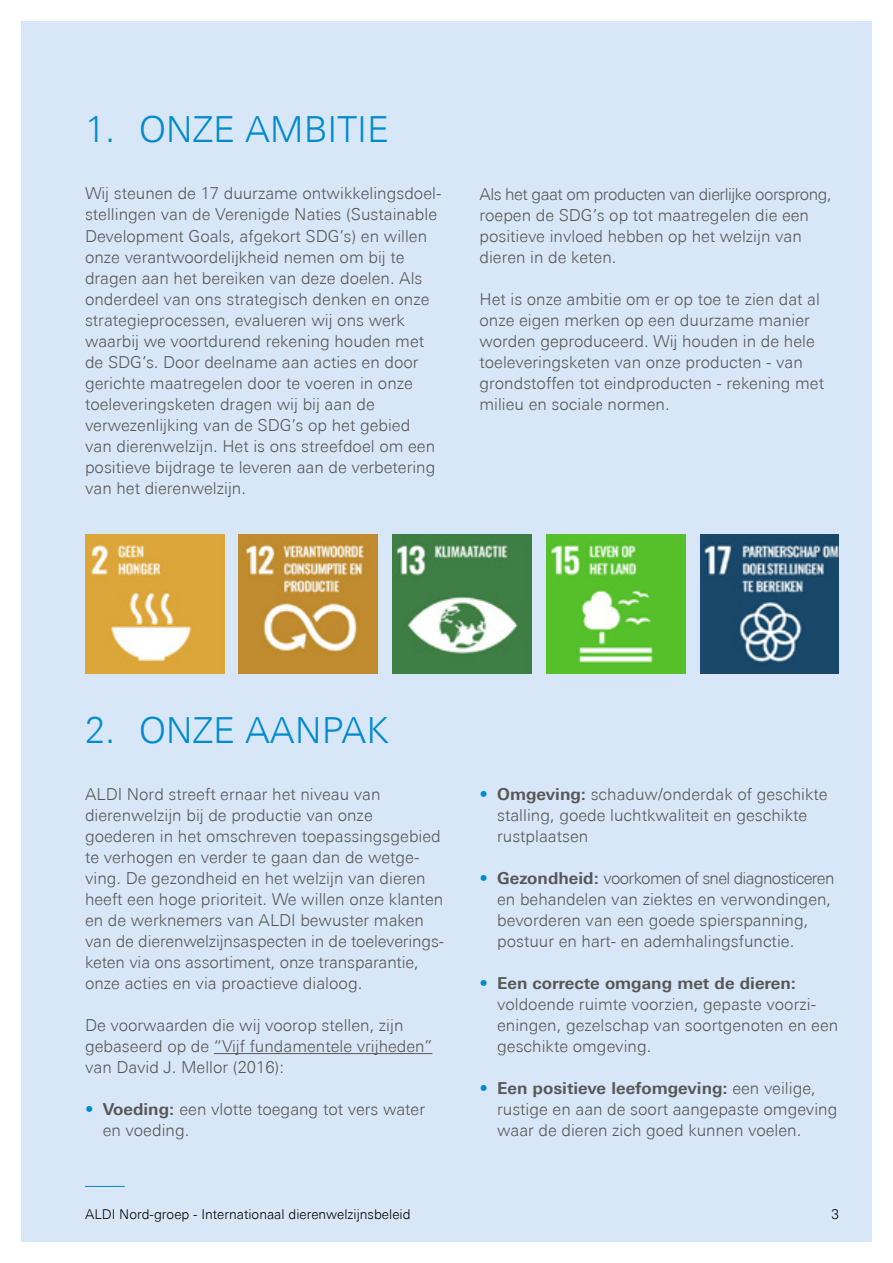
<style>
.page{position:relative;width:893px;height:1263px;background:#fff}
.page>*{position:absolute;margin:0;border:0;box-sizing:border-box;transform-origin:0 0}
.t1{font:300 36px "Univers Next Pro";color:#008bcf}
.t2{font:300 16.5px/21px "Univers Next Pro";color:#575756}
.t3{font:300 13.5px "Univers Next Pro";color:#000}
.s1{color:#008bcf}
.s2{font-weight:700}
</style>
<div class="page">
<div style="left:21px;top:21px;width:851px;height:1221px;background:#d8e7f7"></div>
<hr style="left:85px;top:1186px;width:40px;height:1px;background:#008bcf">
<hr style="left:214px;top:1053px;width:218px;height:1px;background:#575756">
<img style="left:85px;top:535px;width:139px;height:139px">
<img style="left:239px;top:535px;width:139px;height:139px">
<img style="left:392px;top:535px;width:139px;height:139px">
<img style="left:546px;top:535px;width:139px;height:139px">
<img style="left:700px;top:535px;width:139px;height:139px">
<h1 class="t1" style="left:85px;top:108px;width:305px">1. ONZE AMBITIE</h1>
<p class="t2" style="left:85px;top:183px;width:358px">Wij steunen de 17 duurzame ontwikkelingsdoel&shy;stellingen van de Verenigde Naties (Sustainable Development Goals, afgekort SDG’s) en willen onze verantwoordelijkheid nemen om bij te dragen aan het bereiken van deze doelen. Als onderdeel van ons strategisch denken en onze strategieprocessen, evalueren wij ons werk waarbij we voortdurend rekening houden met de SDG’s. Door deelname aan acties en door gerichte maatregelen door te voeren in onze toeleveringsketen dragen wij bij aan de verwezenlijking van de SDG’s op het gebied<br>van dierenwelzijn. Het is ons streefdoel om een positieve bijdrage te leveren aan de verbetering van het dierenwelzijn.</p>
<p class="t2" style="left:479px;top:183px;width:354px">Als het gaat om producten van dierlijke oorsprong, roepen de SDG’s op tot maatregelen die een positieve invloed hebben op het welzijn van dieren in de keten.</p>
<p class="t2" style="left:479px;top:288px;width:346px">Het is onze ambitie om er op toe te zien dat al onze eigen merken op een duurzame manier worden geproduceerd. Wij houden in de hele toeleveringsketen van onze producten - van grondstoffen tot eindproducten - rekening met milieu en sociale normen.</p>
<h1 class="t1" style="left:85px;top:709px;width:305px">2. ONZE AANPAK</h1>
<p class="t2" style="left:85px;top:784px;width:361px">ALDI Nord streeft ernaar het niveau van dierenwelzijn bij de productie van onze goederen in het omschreven toepassingsgebied te verhogen en verder te gaan dan de wetge&shy;ving. De gezondheid en het welzijn van dieren heeft een hoge prioriteit. We willen onze klanten en de werknemers van ALDI bewuster maken van de dierenwelzijnsaspecten in de toeleverings&shy;keten via ons assortiment, onze transparantie, onze acties en via proactieve dialoog.</p>
<p class="t2" style="left:85px;top:1015px;width:349px">De voorwaarden die wij voorop stellen, zijn gebaseerd op de “Vijf fundamentele vrijheden” van David J. Mellor (2016):</p>
<p class="t2" style="left:103px;top:1099px;width:324px;text-indent:-18px"><span class="s1">•</span> <span class="s2">Voeding:</span> een vlotte toegang tot vers water en voeding.</p>
<p class="t3" style="left:85px;top:1206px;width:356px">International Buying Policy for Cotton | As of January 2020</p>
<p class="t3" style="left:85px;top:1206px;width:327px">ALDI Nord-groep - Internationaal dierenwelzijnsbeleid</p>
<p class="t2" style="left:497px;top:784px;width:332px;text-indent:-18px"><span class="s1">•</span> <span class="s2">Omgeving:</span> schaduw/onderdak of geschikte stalling, goede luchtkwaliteit en geschikte rustplaatsen</p>
<p class="t2" style="left:497px;top:868px;width:339px;text-indent:-18px"><span class="s1">•</span> <span class="s2">Gezondheid:</span> voorkomen of snel diagnosticeren en behandelen van ziektes en verwondingen, bevorderen van een goede spierspanning, postuur en hart- en ademhalingsfunctie.</p>
<p class="t2" style="left:497px;top:973px;width:343px;text-indent:-18px"><span class="s1">•</span> <span class="s2">Een correcte omgang met de dieren: </span>voldoende ruimte voorzien, gepaste voorzi&shy;eningen, gezelschap van soortgenoten en een geschikte omgeving.</p>
<p class="t2" style="left:497px;top:1078px;width:342px;text-indent:-18px"><span class="s1">•</span> <span class="s2">Een positieve leefomgeving:</span> een veilige, rustige en aan de soort aangepaste omgeving waar de dieren zich goed kunnen voelen.</p>
</div>
